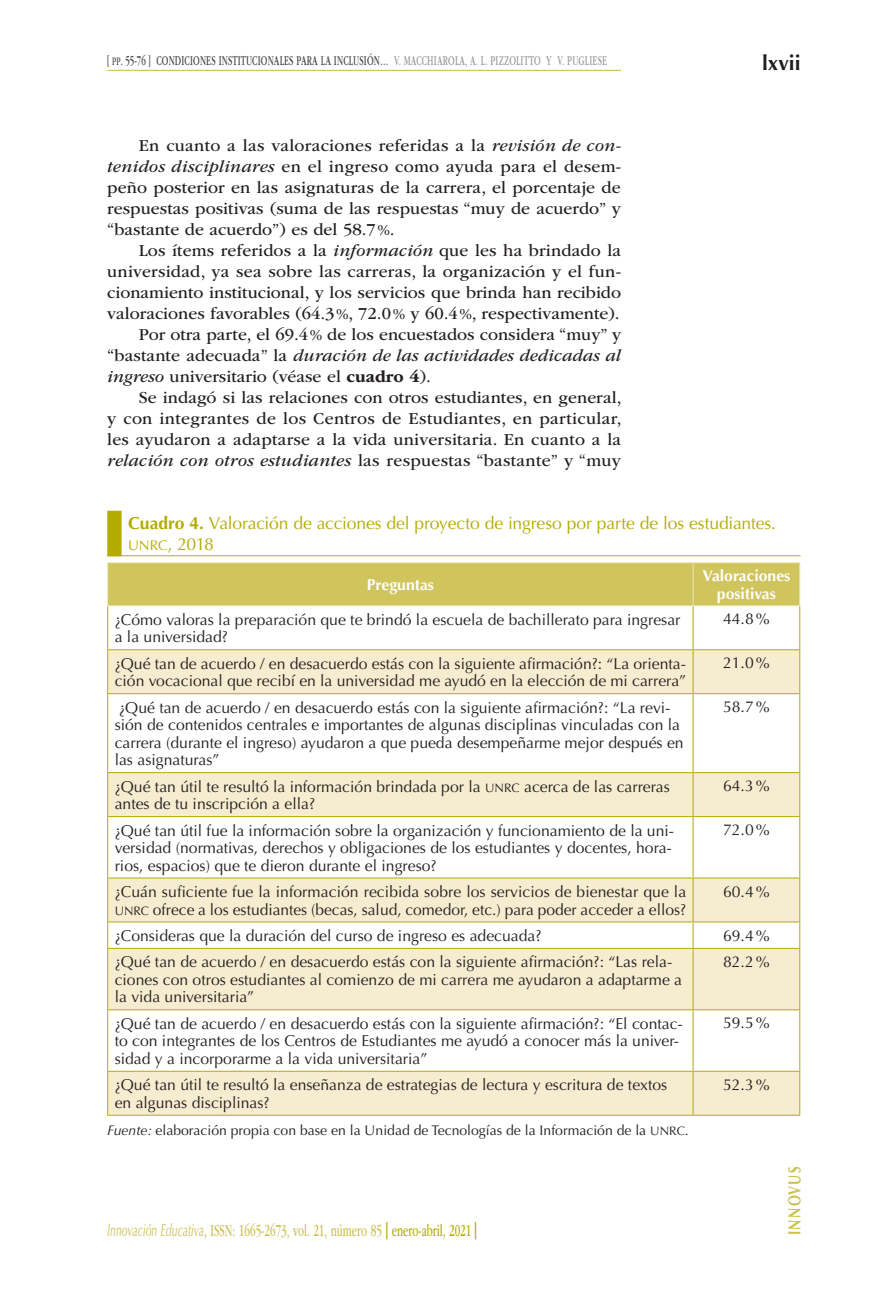
<style>
.page{position:relative;width:893px;height:1290px;background:#fff}
.page>*{position:absolute;margin:0;border:0;box-sizing:border-box;transform-origin:0 0}
.t1{font:700 21px "Optima LT Std";color:#231f20}
.t2{font:17.5px/21px "ITC Garamond Std";color:#231f20;text-align:justify}
._06A_Tabla_Titulo{font:17.5px/21px "Optima LT Std";letter-spacing:-.01em;color:#b3ab00}
.t3{font:17.5px "ITC Garamond Std";color:#cbbf4f;scale:.6 1}
.t4{font:700 17.5px "Optima LT Std";letter-spacing:.1em;color:#cbbf4f;scale:.75 1}
._06C_Tabla_Cuerpo{font:15.75px/17.5px "Optima LT Std";color:#231f20}
._06B_Tabla_Cabezas{font:700 15.75px/17.5px "Optima LT Std";color:#fff;text-align:center}
.t5{font:14px "ITC Garamond Std";letter-spacing:.02em;color:#3e3e3f;scale:.6 1}
._06G_Tabla_FUENTES{font:14px "Optima LT Std";color:#231f20}
.s1{font-family:"ITC Garamond Std Bk SC850";font-size:11.9px}
.s2{color:#939598}
.s3{font-style:italic}
.s4{font-size:15.75px}
.s5{font-weight:700}
.s6{font-size:14px}
.s7{font-size:12.25px}
.s8{font-family:"Optima LT Std";font-style:italic}
.s9{font-family:"Optima LT Std";font-weight:900;color:#b3ab00}
.s10{color:#b3ab00}
</style>
<div class="page">
<hr style="left:107px;top:70px;width:514px;height:1px;background:#c6bb42">
<div style="left:107px;top:511px;width:15px;height:45px;background:#b3ab00"></div>
<hr style="left:107px;top:555px;width:694px;height:1px;background:#b3ab00">
<div style="left:108px;top:563px;width:691px;height:42px;background:#d0c45c"></div>
<svg style="left:108px;top:650px;width:691px;height:465px;fill:#f6edd0"></svg>
<hr style="left:693px;top:563px;width:1px;height:42px;background:#efe5b9">
<hr style="left:693px;top:606px;width:1px;height:43px;background:#b3ab00">
<hr style="left:693px;top:650px;width:1px;height:43px;background:#b3ab00">
<hr style="left:693px;top:694px;width:1px;height:78px;background:#b3ab00">
<hr style="left:693px;top:773px;width:1px;height:43px;background:#b3ab00">
<hr style="left:693px;top:817px;width:1px;height:60px;background:#b3ab00">
<hr style="left:693px;top:878px;width:1px;height:43px;background:#b3ab00">
<svg style="left:693px;top:922px;width:1px;height:26px"></svg>
<hr style="left:693px;top:949px;width:1px;height:60px;background:#b3ab00">
<hr style="left:693px;top:1010px;width:1px;height:61px;background:#b3ab00">
<hr style="left:693px;top:1072px;width:1px;height:43px;background:#b3ab00">
<hr style="left:107px;top:606px;width:1px;height:43px;background:#b3ab00">
<hr style="left:799px;top:606px;width:1px;height:43px;background:#b3ab00">
<hr style="left:107px;top:694px;width:1px;height:78px;background:#b3ab00">
<hr style="left:799px;top:694px;width:1px;height:78px;background:#b3ab00">
<hr style="left:107px;top:817px;width:1px;height:60px;background:#b3ab00">
<hr style="left:799px;top:817px;width:1px;height:60px;background:#b3ab00">
<svg style="left:107px;top:922px;width:1px;height:26px"></svg>
<svg style="left:799px;top:922px;width:1px;height:26px"></svg>
<hr style="left:107px;top:1010px;width:1px;height:61px;background:#b3ab00">
<hr style="left:799px;top:1010px;width:1px;height:61px;background:#b3ab00">
<hr style="left:107px;top:562px;width:586px;height:1px;background:#efe5b9">
<hr style="left:107px;top:563px;width:1px;height:42px;background:#efe5b9">
<hr style="left:693px;top:562px;width:107px;height:1px;background:#efe5b9">
<hr style="left:799px;top:563px;width:1px;height:42px;background:#efe5b9">
<hr style="left:107px;top:605px;width:586px;height:1px;background:#efe5b9">
<hr style="left:693px;top:605px;width:107px;height:1px;background:#efe5b9">
<hr style="left:107px;top:649px;width:586px;height:1px;background:#b3ab00">
<hr style="left:107px;top:650px;width:1px;height:43px;background:#b3ab00">
<hr style="left:693px;top:649px;width:107px;height:1px;background:#b3ab00">
<hr style="left:799px;top:650px;width:1px;height:43px;background:#b3ab00">
<hr style="left:107px;top:693px;width:586px;height:1px;background:#b3ab00">
<hr style="left:693px;top:693px;width:107px;height:1px;background:#b3ab00">
<hr style="left:107px;top:772px;width:586px;height:1px;background:#b3ab00">
<hr style="left:107px;top:773px;width:1px;height:43px;background:#b3ab00">
<hr style="left:693px;top:772px;width:107px;height:1px;background:#b3ab00">
<hr style="left:799px;top:773px;width:1px;height:43px;background:#b3ab00">
<hr style="left:107px;top:816px;width:586px;height:1px;background:#b3ab00">
<hr style="left:693px;top:816px;width:107px;height:1px;background:#b3ab00">
<hr style="left:107px;top:877px;width:586px;height:1px;background:#b3ab00">
<hr style="left:107px;top:878px;width:1px;height:43px;background:#b3ab00">
<hr style="left:693px;top:877px;width:107px;height:1px;background:#b3ab00">
<hr style="left:799px;top:878px;width:1px;height:43px;background:#b3ab00">
<hr style="left:107px;top:921px;width:586px;height:1px;background:#b3ab00">
<hr style="left:693px;top:921px;width:107px;height:1px;background:#b3ab00">
<hr style="left:107px;top:948px;width:586px;height:1px;background:#b3ab00">
<hr style="left:107px;top:949px;width:1px;height:60px;background:#b3ab00">
<hr style="left:693px;top:948px;width:107px;height:1px;background:#b3ab00">
<hr style="left:799px;top:949px;width:1px;height:60px;background:#b3ab00">
<hr style="left:107px;top:1009px;width:586px;height:1px;background:#b3ab00">
<hr style="left:693px;top:1009px;width:107px;height:1px;background:#b3ab00">
<hr style="left:107px;top:1071px;width:586px;height:1px;background:#b3ab00">
<hr style="left:107px;top:1072px;width:1px;height:43px;background:#b3ab00">
<hr style="left:693px;top:1071px;width:107px;height:1px;background:#b3ab00">
<hr style="left:799px;top:1072px;width:1px;height:43px;background:#b3ab00">
<hr style="left:107px;top:1115px;width:586px;height:1px;background:#b3ab00">
<hr style="left:693px;top:1115px;width:107px;height:1px;background:#b3ab00">
<p class="t5" style="left:107px;top:53px;width:834px">[ <span class="s1">pp</span>. 55-76 ] CONDICIONES INSTITUCIONALES PARA LA INCLUSIÓN… <span class="s2">V. MACCHIAROLA, A. L. PIZZOLITTO Y V. PUGLIESE</span></p>
<h1 class="t1" style="left:762px;top:50px;width:40px">lxvii</h1>
<p class="t2" style="left:107px;top:135px;width:515px;text-indent:32px">En cuanto a las valoraciones referidas a la <span class="s3">revisión de con&shy;tenidos disciplinares</span> en el ingreso como ayuda para el desem&shy;peño posterior en las asignaturas de la carrera, el porcentaje de respuestas positivas (suma de las respuestas “muy de acuerdo” y “bastante de acuerdo”) es del 58.7<span class="s4">%</span>.</p>
<p class="t2" style="left:107px;top:240px;width:515px;text-indent:32px">Los ítems referidos a la <span class="s3">información</span> que les ha brindado la universidad, ya sea sobre las carreras, la organización y el fun&shy;cionamiento institucional, y los servicios que brinda han recibido valoraciones favorables (64.3<span class="s4">%</span>, 72.0<span class="s4">%</span> y 60.4<span class="s4">%</span>, respectivamente).</p>
<p class="t2" style="left:107px;top:324px;width:515px;text-indent:32px">Por otra parte, el 69.4<span class="s4">%</span> de los encuestados considera “muy” y “bastante adecuada” la <span class="s3">duración de las actividades dedicadas al ingreso</span> universitario (véase el <span class="s5">cuadro 4</span>).</p>
<p class="t2" style="left:107px;top:387px;width:516px;text-indent:32px">Se indagó si las relaciones con otros estudiantes, en general, y con integrantes de los Centros de Estudiantes, en particular, les ayudaron a adaptarse a la vida universitaria. En cuanto a la <span class="s3">relación con otros estudiantes</span> las respuestas “bastante” y “muy</p>
<p class="_06A_Tabla_Titulo" style="left:128px;top:513px;width:649px"><span class="s5">Cuadro 4.</span> Valoración de acciones del proyecto de ingreso por parte de los estudiantes.<br><span class="s6">UNRC</span>, 2018</p>
<p class="_06B_Tabla_Cabezas" style="left:367px;top:576px;width:69px">Preguntas</p>
<p class="_06B_Tabla_Cabezas" style="left:702px;top:567px;width:89px">Valoraciones positivas</p>
<p class="_06C_Tabla_Cuerpo" style="left:115px;top:611px;width:567px">¿Cómo valoras la preparación que te brindó la escuela de bachillerato para ingresar a la universidad?</p>
<p class="_06C_Tabla_Cuerpo" style="left:723px;top:610px;width:48px">44.8%</p>
<p class="_06C_Tabla_Cuerpo" style="left:115px;top:655px;width:573px">¿Qué tan de acuerdo / en desacuerdo estás con la siguiente afirmación?: “La orienta&shy;ción vocacional que recibí en la universidad me ayudó en la elección de mi carrera”</p>
<p class="_06C_Tabla_Cuerpo" style="left:723px;top:654px;width:48px">21.0%</p>
<p class="_06C_Tabla_Cuerpo" style="left:115px;top:699px;width:570px">¿Qué tan de acuerdo / en desacuerdo estás con la siguiente afirmación?: “La revi&shy;sión de contenidos centrales e importantes de algunas disciplinas vinculadas con la carrera (durante el ingreso) ayudaron a que pueda desempeñarme mejor después en las asignaturas”</p>
<p class="_06C_Tabla_Cuerpo" style="left:723px;top:698px;width:48px">58.7%</p>
<p class="_06C_Tabla_Cuerpo" style="left:115px;top:778px;width:557px">¿Qué tan útil te resultó la información brindada por la <span class="s7">UNRC</span> acerca de las carreras antes de tu inscripción a ella?</p>
<p class="_06C_Tabla_Cuerpo" style="left:723px;top:777px;width:48px">64.3%</p>
<p class="_06C_Tabla_Cuerpo" style="left:115px;top:822px;width:561px">¿Qué tan útil fue la información sobre la organización y funcionamiento de la uni&shy;versidad (normativas, derechos y obligaciones de los estudiantes y docentes, hora&shy;rios, espacios) que te dieron durante el ingreso?</p>
<p class="_06C_Tabla_Cuerpo" style="left:723px;top:821px;width:48px">72.0%</p>
<p class="_06C_Tabla_Cuerpo" style="left:115px;top:883px;width:573px">¿Cuán suficiente fue la información recibida sobre los servicios de bienestar que la<br><span class="s7">UNRC</span> ofrece a los estudiantes (becas, salud, comedor, etc.) para poder acceder a ellos?</p>
<p class="_06C_Tabla_Cuerpo" style="left:723px;top:883px;width:48px">60.4%</p>
<p class="_06C_Tabla_Cuerpo" style="left:115px;top:927px;width:428px">¿Consideras que la duración del curso de ingreso es adecuada?</p>
<p class="_06C_Tabla_Cuerpo" style="left:723px;top:926px;width:48px">69.4%</p>
<p class="_06C_Tabla_Cuerpo" style="left:115px;top:953px;width:569px">¿Qué tan de acuerdo / en desacuerdo estás con la siguiente afirmación?: “Las rela&shy;ciones con otros estudiantes al comienzo de mi carrera me ayudaron a adaptarme a la vida universitaria”</p>
<p class="_06C_Tabla_Cuerpo" style="left:723px;top:953px;width:48px">82.2%</p>
<p class="_06C_Tabla_Cuerpo" style="left:115px;top:1015px;width:570px">¿Qué tan de acuerdo / en desacuerdo estás con la siguiente afirmación?: “El contac&shy;to con integrantes de los Centros de Estudiantes me ayudó a conocer más la univer&shy;sidad y a incorporarme a la vida universitaria”</p>
<p class="_06C_Tabla_Cuerpo" style="left:723px;top:1014px;width:48px">59.5%</p>
<p class="_06C_Tabla_Cuerpo" style="left:115px;top:1076px;width:554px">¿Qué tan útil te resultó la enseñanza de estrategias de lectura y escritura de textos en algunas disciplinas?</p>
<p class="_06C_Tabla_Cuerpo" style="left:723px;top:1076px;width:48px">52.3%</p>
<p class="_06G_Tabla_FUENTES" style="left:107px;top:1122px;width:583px"><span class="s3">Fuente:</span> elaboración propia con base en la Unidad de Tecnologías de la Información de la <span class="s7">UNRC</span>.</p>
<p class="t3" style="left:107px;top:1221px;width:617px"><span class="s8">Innovación Educativa</span>, ISSN: 1665-2673, vol. 21, número 85 <span class="s9">|</span> <span class="s10">enero-abril, 2021</span> <span class="s9">|</span></p>
<p class="t4" style="left:784px;top:1235px;width:93px;rotate:-90deg">INNOVUS</p>
</div>
